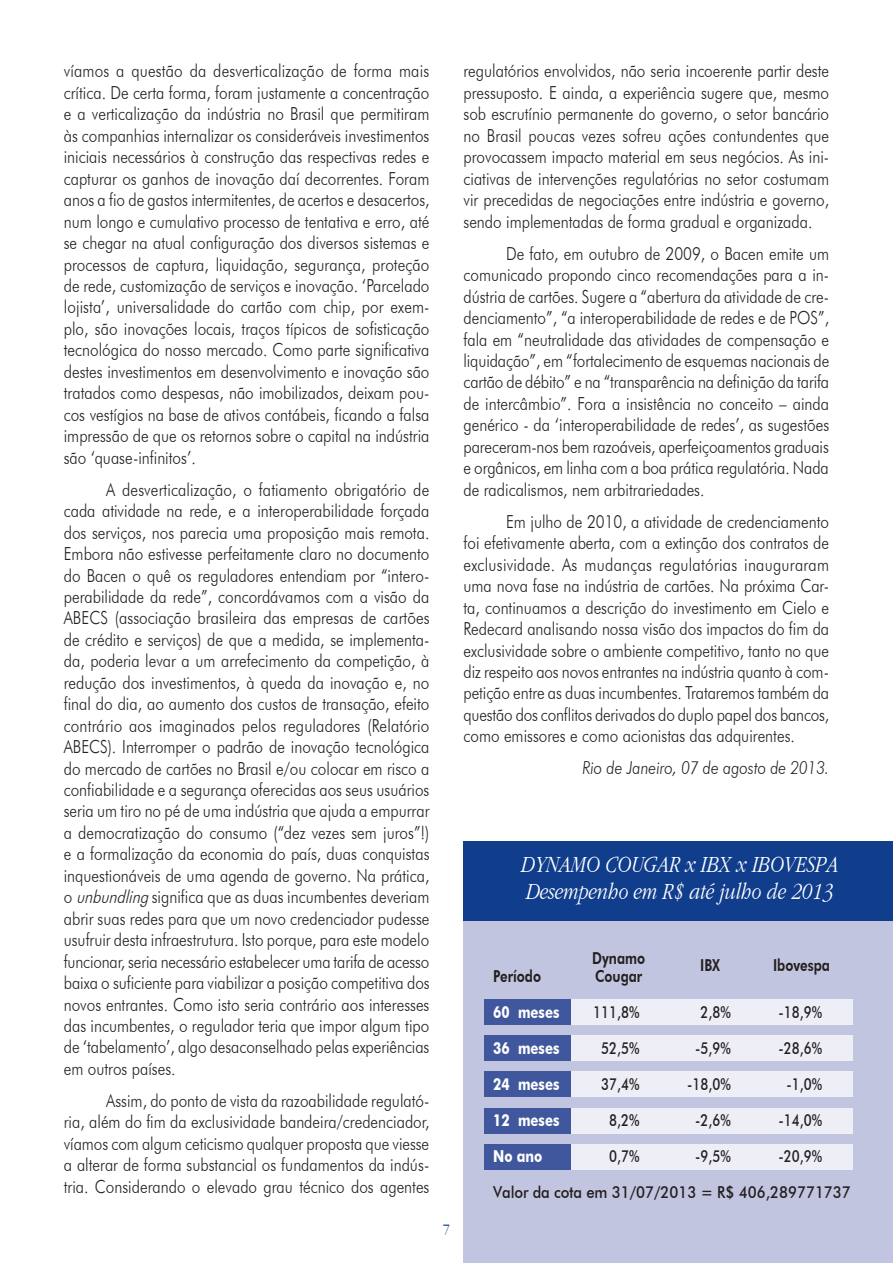
<style>
.page{position:relative;width:893px;height:1263px;background:#fff}
.page>*{position:absolute;margin:0;border:0;box-sizing:border-box;transform-origin:0 0}
.subtítulo{font:italic 24px/27px "Gatineau";color:#fff;scale:.8 1}
.Body_text{font:300 18px/21.5px "Futura BT";color:#231f20;text-align:justify;scale:.85 1}
.Body_text-2{font:italic 300 18px "Futura BT";color:#231f20;scale:.85 1}
.Tabelinha{font:500 16.5px "Futura BT";color:#231f20;scale:.8 1}
.Tabelinha-2{font:500 16.5px "Futura BT";color:#231f20;scale:.9 1}
.Tabelinha-3{font:700 16.5px "Futura BT";color:#fff;scale:.8 1}
.Tabelinha-4{font:800 16.5px "Futura BT";color:#231f20;scale:.8 1}
.t1{font:15px "Gatineau Plain";color:#103d8c;scale:.9 1}
.s1{font-style:italic}
</style>
<div class="page">
<div style="left:463px;top:847px;width:430px;height:416px;background:#c2c5df"></div>
<div style="left:463px;top:841px;width:430px;height:79px;background:#103d8c"></div>
<div style="left:556px;top:999px;width:297px;height:26px;background:#edeef6"></div>
<div style="left:484px;top:999px;width:87px;height:26px;background:#40579d"></div>
<div style="left:556px;top:1035px;width:297px;height:26px;background:#edeef6"></div>
<div style="left:484px;top:1035px;width:87px;height:26px;background:#40579d"></div>
<div style="left:556px;top:1071px;width:297px;height:26px;background:#edeef6"></div>
<div style="left:484px;top:1071px;width:87px;height:26px;background:#40579d"></div>
<div style="left:556px;top:1107px;width:297px;height:26px;background:#edeef6"></div>
<div style="left:484px;top:1107px;width:87px;height:26px;background:#40579d"></div>
<div style="left:556px;top:1144px;width:297px;height:26px;background:#edeef6"></div>
<div style="left:484px;top:1144px;width:87px;height:26px;background:#40579d"></div>
<p class="Body_text" style="left:64px;top:60px;width:432px">víamos a questão da desverticalização de forma mais crítica. De certa forma, foram justamente a concentração e a verticalização da indústria no Brasil que permitiram às companhias internalizar os consideráveis investimentos iniciais necessários à construção das respectivas redes e capturar os ganhos de inovação daí decorrentes. Foram anos a fio de gastos intermitentes, de acertos e desacertos, num longo e cumulativo processo de tentativa e erro, até se chegar na atual configuração dos diversos sistemas e processos de captura, liquidação, segurança, proteção de rede, customização de serviços e inovação. ‘Parcelado lojista’, universalidade do cartão com chip, por exem&shy;plo, são inovações locais, traços típicos de sofisticação tecnológica do nosso mercado. Como parte significativa destes investimentos em desenvolvimento e inovação são tratados como despesas, não imobilizados, deixam pou&shy;cos vestígios na base de ativos contábeis, ficando a falsa impressão de que os retornos sobre o capital na indústria são ‘quase-infinitos’.</p>
<p class="Body_text" style="left:64px;top:478px;width:432px;text-indent:43px">A desverticalização, o fatiamento obrigatório de cada atividade na rede, e a interoperabilidade forçada dos serviços, nos parecia uma proposição mais remota.<br>Embora não estivesse perfeitamente claro no documento do Bacen o quê os reguladores entendiam por “intero&shy;perabilidade da rede”, concordávamos com a visão da ABECS (associação brasileira das empresas de cartões de crédito e serviços) de que a medida, se implementa&shy;da, poderia levar a um arrefecimento da competição, à redução dos investimentos, à queda da inovação e, no final do dia, ao aumento dos custos de transação, efeito contrário aos imaginados pelos reguladores (Relatório ABECS). Interromper o padrão de inovação tecnológica do mercado de cartões no Brasil e/ou colocar em risco a confiabilidade e a segurança oferecidas aos seus usuários seria um tiro no pé de uma indústria que ajuda a empurrar a democratização do consumo (“dez vezes sem juros”!) e a formalização da economia do país, duas conquistas inquestionáveis de uma agenda de governo. Na prática, o <span class="s1">unbundling</span>significa que as duas incumbentes deveriam abrir suas redes para que um novo credenciador pudesse usufruir desta infraestrutura. Isto porque, para este modelo funcionar, seria necessário estabelecer uma tarifa de acesso baixa o suficiente para viabilizar a posição competitiva dos novos entrantes. Como isto seria contrário aos interesses das incumbentes, o regulador teria que impor algum tipo de ‘tabelamento’, algo desaconselhado pelas experiências em outros países.</p>
<p class="Body_text" style="left:64px;top:1090px;width:432px;text-indent:43px">Assim, do ponto de vista da razoabilidade regulató&shy;ria, além do fim da exclusividade bandeira/credenciador, víamos com algum ceticismo qualquer proposta que viesse a alterar de forma substancial os fundamentos da indús&shy;tria. Considerando o elevado grau técnico dos agentes</p>
<p class="t1" style="left:443px;top:1221px;width:9px">7</p>
<p class="Body_text" style="left:463px;top:60px;width:432px">regulatórios envolvidos, não seria incoerente partir deste pressuposto. E ainda, a experiência sugere que, mesmo sob escrutínio permanente do governo, o setor bancário no Brasil poucas vezes sofreu ações contundentes que provocassem impacto material em seus negócios. As ini&shy;ciativas de intervenções regulatórias no setor costumam vir precedidas de negociações entre indústria e governo, sendo implementadas de forma gradual e organizada.</p>
<p class="Body_text" style="left:463px;top:242px;width:432px;text-indent:43px">De fato, em outubro de 2009, o Bacen emite um comunicado propondo cinco recomendações para a in&shy;dústria de cartões. Sugere a “abertura da atividade de cre&shy;denciamento”, “a interoperabilidade de redes e de POS”, fala em “neutralidade das atividades de compensação e liquidação”, em “fortalecimento de esquemas nacionais de cartão de débito” e na “transparência na definição da tarifa de intercâmbio”. Fora a insistência no conceito – ainda genérico - da ‘interoperabilidade de redes’, as sugestões pareceram-nos bem razoáveis, aperfeiçoamentos graduais e orgânicos, em linha com a boa prática regulatória. Nada de radicalismos, nem arbitrariedades.</p>
<p class="Body_text" style="left:463px;top:510px;width:432px;text-indent:43px">Em julho de 2010, a atividade de credenciamento foi efetivamente aberta, com a extinção dos contratos de exclusividade. As mudanças regulatórias inauguraram uma nova fase na indústria de cartões. Na próxima Car&shy;ta, continuamos a descrição do investimento em Cielo e Redecard analisando nossa visão dos impactos do fim da exclusividade sobre o ambiente competitivo, tanto no que diz respeito aos novos entrantes na indústria quanto à com&shy;petição entre as duas incumbentes. Trataremos também da questão dos conflitos derivados do duplo papel dos bancos, como emissores e como acionistas das adquirentes.</p>
<p class="Body_text-2" style="left:582px;top:757px;width:292px">Rio de Janeiro, 07 de agosto de 2013.</p>
<p class="subtítulo" style="left:520px;top:851px;width:398px">DYNAMO COUGAR x IBX x IBOVESPA<br>Desempenho em R$ até julho de 2013</p>
<p class="Tabelinha-4" style="left:592px;top:948px;width:68px">Dynamo</p>
<p class="Tabelinha-4" style="left:700px;top:955px;width:27px">IBX</p>
<p class="Tabelinha-4" style="left:773px;top:955px;width:73px">Ibovespa</p>
<p class="Tabelinha-4" style="left:493px;top:966px;width:61px">Período</p>
<p class="Tabelinha-4" style="left:595px;top:966px;width:61px">Cougar</p>
<p class="Tabelinha-3" style="left:493px;top:1002px;width:84px">60 meses</p>
<p class="Tabelinha-3" style="left:493px;top:1038px;width:84px">36 meses</p>
<p class="Tabelinha-3" style="left:493px;top:1074px;width:84px">24 meses</p>
<p class="Tabelinha-3" style="left:493px;top:1110px;width:84px">12 meses</p>
<p class="Tabelinha-3" style="left:493px;top:1146px;width:63px">No ano</p>
<p class="Tabelinha-2" style="left:493px;top:1182px;width:399px">Valor da cota em 31/07/2013 = R$ 406,289771737</p>
<p class="Tabelinha" style="left:593px;top:1002px;width:59px">111,8%</p>
<p class="Tabelinha" style="left:700px;top:1002px;width:39px">2,8%</p>
<p class="Tabelinha" style="left:779px;top:1002px;width:56px">-18,9%</p>
<p class="Tabelinha" style="left:601px;top:1038px;width:49px">52,5%</p>
<p class="Tabelinha" style="left:695px;top:1038px;width:46px">-5,9%</p>
<p class="Tabelinha" style="left:779px;top:1038px;width:56px">-28,6%</p>
<p class="Tabelinha" style="left:601px;top:1074px;width:49px">37,4%</p>
<p class="Tabelinha" style="left:687px;top:1074px;width:56px">-18,0%</p>
<p class="Tabelinha" style="left:787px;top:1074px;width:46px">-1,0%</p>
<p class="Tabelinha" style="left:609px;top:1110px;width:39px">8,2%</p>
<p class="Tabelinha" style="left:695px;top:1110px;width:46px">-2,6%</p>
<p class="Tabelinha" style="left:779px;top:1110px;width:56px">-14,0%</p>
<p class="Tabelinha" style="left:609px;top:1146px;width:39px">0,7%</p>
<p class="Tabelinha" style="left:695px;top:1146px;width:46px">-9,5%</p>
<p class="Tabelinha" style="left:779px;top:1146px;width:56px">-20,9%</p>
</div>
